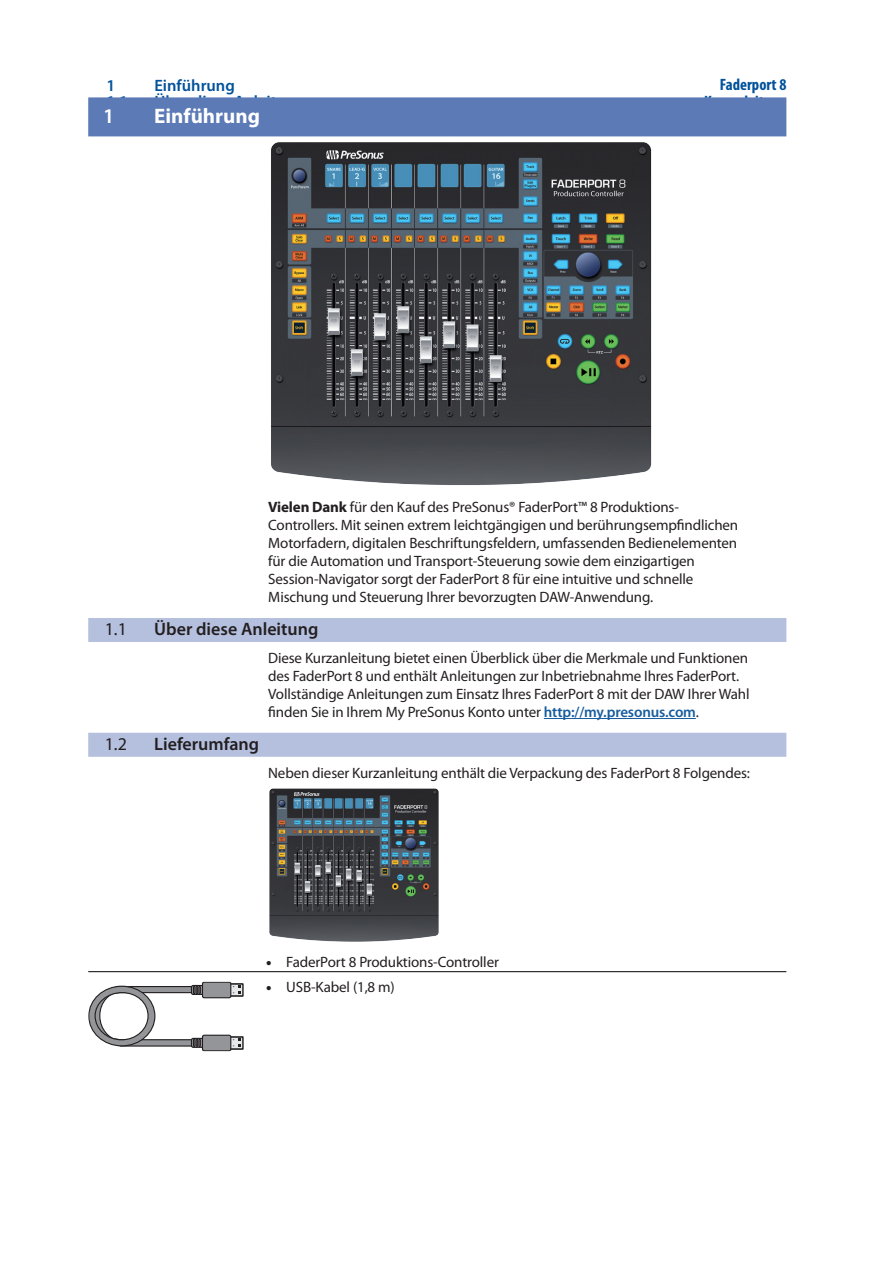
<style>
.page{position:relative;width:893px;height:1263px;background:#fff}
.page>*{position:absolute;margin:0;border:0;box-sizing:border-box;transform-origin:0 0}
.N_0_Chapter_Head{font:700 21px "Myriad Pro";color:#fff}
.N_0_Chapter_Head-2{font:600 21px "Myriad Pro";color:#fff}
._0_N_Section_Head{font:600 18px "Myriad Pro";color:#231f20}
._0_N_Section_Head-2{font:18px "Myriad Pro";color:#231f20}
.Section_Sub_Titles_L{font:600 16.5px "Myriad Pro";color:#01529b}
.t1{font:700 condensed 16.5px "Myriad Pro";color:#01529b}
.Body{font:15px/18px "Myriad Pro";letter-spacing:-.01em;color:#231f20}
.s1{font-weight:700}
.s2{font-weight:600;color:#175d9e}
.s3{font-weight:900}
</style>
<div class="page">
<div style="left:88px;top:97px;width:698px;height:39px;background:#5b7ab6"></div>
<div style="left:88px;top:618px;width:698px;height:24px;background:#b5bfde"></div>
<hr style="left:544px;top:718px;width:152px;height:1px;background:#175d9e">
<div style="left:88px;top:733px;width:698px;height:24px;background:#b5bfde"></div>
<hr style="left:88px;top:971px;width:698px;height:1px;background:#231f20">
<img style="left:271px;top:142px;width:381px;height:343px">
<img style="left:269px;top:788px;width:170px;height:154px">
<svg style="left:222px;top:984px;width:21px;height:12px"></svg>
<div style="left:222px;top:983px;width:22px;height:14px;border:2px solid #231f20"></div>
<div style="left:191px;top:985px;width:13px;height:9px;background:#8c8e90;border-radius:2px"></div>
<div style="left:191px;top:985px;width:14px;height:10px;border:1px solid #231f20;border-radius:2px"></div>
<div style="left:202px;top:982px;width:29px;height:16px;background:#939598;border-radius:2px"></div>
<div style="left:202px;top:981px;width:29px;height:17px;border:1px solid #231f20;border-radius:2px"></div>
<div style="left:191px;top:1038px;width:13px;height:9px;background:#8c8e90;border-radius:2px"></div>
<div style="left:191px;top:1038px;width:14px;height:10px;border:1px solid #231f20;border-radius:2px"></div>
<svg style="left:88px;top:985px;width:113px;height:62px"></svg>
<svg style="left:233px;top:985px;width:8px;height:9px"></svg>
<svg style="left:222px;top:1037px;width:21px;height:12px"></svg>
<div style="left:222px;top:1036px;width:22px;height:14px;border:2px solid #231f20"></div>
<div style="left:202px;top:1035px;width:29px;height:16px;background:#939598;border-radius:2px"></div>
<div style="left:202px;top:1035px;width:29px;height:16px;border:1px solid #231f20;border-radius:2px"></div>
<svg style="left:233px;top:1038px;width:8px;height:9px"></svg>
<p class="Section_Sub_Titles_L" style="left:106px;top:76px;width:10px">1</p>
<p class="Section_Sub_Titles_L" style="left:154px;top:76px;width:82px">Einführung</p>
<p class="Section_Sub_Titles_L" style="left:106px;top:93px;width:23px">1.1</p>
<p class="N_0_Chapter_Head-2" style="left:103px;top:104px;width:13px">1</p>
<p class="N_0_Chapter_Head" style="left:154px;top:104px;width:107px">Einführung</p>
<p class="t1" style="left:720px;top:76px;width:68px">Faderport 8</p>
<p class="Body" style="left:268px;top:498px;width:471px"><span class="s1">Vielen Dank</span> für den Kauf des PreSonus® FaderPort™ 8 Produktions-Controllers. Mit seinen extrem leichtgängigen und berührungsempfindlichen Motorfadern, digitalen Beschriftungsfeldern, umfassenden Bedienelementen für die Automation und Transport-Steuerung sowie dem einzigartigen Session-Navigator sorgt der FaderPort 8 für eine intuitive und schnelle Mischung und Steuerung Ihrer bevorzugten DAW-Anwendung.</p>
<p class="_0_N_Section_Head-2" style="left:105px;top:619px;width:24px">1.1</p>
<p class="_0_N_Section_Head" style="left:154px;top:619px;width:166px">Über diese Anleitung</p>
<p class="Body" style="left:268px;top:649px;width:483px">Diese Kurzanleitung bietet einen Überblick über die Merkmale und Funktionen des FaderPort 8 und enthält Anleitungen zur Inbetriebnahme Ihres FaderPort.<br>Vollständige Anleitungen zum Einsatz Ihres FaderPort 8 mit der DAW Ihrer Wahl finden Sie in Ihrem My PreSonus Konto unter <span class="s2">http://my.presonus.com</span>.</p>
<p class="_0_N_Section_Head-2" style="left:105px;top:734px;width:24px">1.2</p>
<p class="_0_N_Section_Head" style="left:154px;top:734px;width:107px">Lieferumfang</p>
<p class="Body" style="left:268px;top:764px;width:483px">Neben dieser Kurzanleitung enthält die Verpackung des FaderPort 8 Folgendes:</p>
<p class="Body" style="left:266px;top:953px;width:234px"><span class="s3">•</span> FaderPort 8 Produktions-Controller</p>
<p class="Body" style="left:266px;top:978px;width:130px"><span class="s3">•</span> USB-Kabel (1,8 m)</p>
</div>
